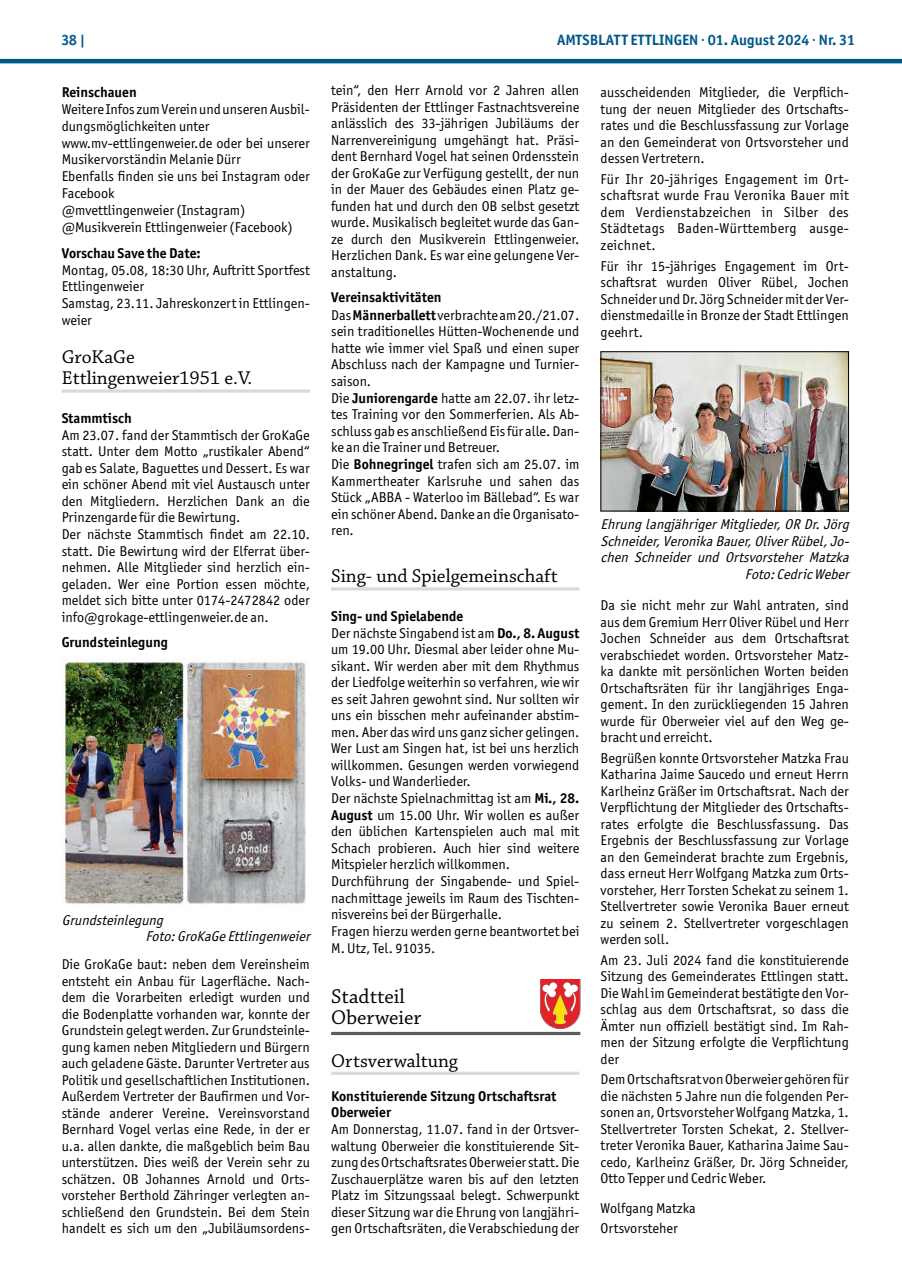
<style>
.page{position:relative;width:902px;height:1280px;background:#fff}
.page>*{position:absolute;margin:0;border:0;box-sizing:border-box;transform-origin:0 0}
.t1{font:21px/21px "Chaparral Pro";color:#000}
.t2{font:19.5px/21px "Chaparral Pro";color:#000}
.t3{font:700 15px "Officina Sans ITC Pro";color:#01598b}
.t4{font:14.25px/16.5px "Officina Sans ITC Pro";color:#000;text-align:justify}
.t5{font:italic 14.25px/16.5px "Officina Sans ITC Pro";color:#000}
.t6{font:700 14.25px/16.5px "Officina Sans ITC Pro";color:#000}
.s1{font-weight:700}
</style>
<div class="page">
<hr style="left:0;top:59px;width:901px;height:4px;background:#01598b">
<hr style="left:62px;top:389px;width:248px;height:4px;background:#e0e0e0">
<img style="left:62px;top:659px;width:244px;height:245px">
<hr style="left:331px;top:587px;width:248px;height:3px;background:#d9d9d9">
<hr style="left:331px;top:1072px;width:248px;height:3px;background:#d9d9d9">
<hr style="left:331px;top:1032px;width:249px;height:3px;background:#5c5c5b">
<svg style="left:540px;top:979px;width:41px;height:50px"></svg>
<img style="left:602px;top:353px;width:244px;height:156px">
<div style="left:600px;top:351px;width:248px;height:160px;border:1px solid #000"></div>
<p class="t3" style="left:62px;top:31px;width:25px">38 |</p>
<p class="t3" style="left:557px;top:31px;width:299px">AMTSBLATT ETTLINGEN · 01. August 2024 · Nr. 31</p>
<p class="t6" style="left:62px;top:84px;width:76px">Reinschauen</p>
<p class="t4" style="left:62px;top:101px;width:250px;text-align:left">Weitere Infos zum Verein und unseren Ausbil&shy;dungsmöglichkeiten unter www.mv-ettlingenweier.de oder bei unserer Musikervorständin Melanie Dürr<br>Ebenfalls finden sie uns bei Instagram oder Facebook<br>@mvettlingenweier (Instagram) @Musikverein Ettlingenweier (Facebook)</p>
<p class="t6" style="left:62px;top:244px;width:140px">Vorschau Save the Date:</p>
<p class="t4" style="left:62px;top:262px;width:250px;text-align:left">Montag, 05.08, 18:30 Uhr, Auftritt Sportfest<br>Ettlingenweier<br>Samstag, 23.11. Jahreskonzert in Ettlingen&shy;weier</p>
<h2 class="t2" style="left:62px;top:347px;width:192px">GroKaGe<br>Ettlingenweier1951 e.V.</h2>
<p class="t6" style="left:62px;top:409px;width:71px">Stammtisch</p>
<p class="t4" style="left:62px;top:427px;width:250px;text-align:left">Am 23.07. fand der Stammtisch der GroKaGe statt. Unter dem Motto „rustikaler Abend“ gab es Salate, Baguettes und Dessert. Es war ein schöner Abend mit viel Austausch unter den Mitgliedern. Herzlichen Dank an die Prinzengarde für die Bewirtung.<br>Der nächste Stammtisch findet am 22.10. statt. Die Bewirtung wird der Elferrat über&shy;nehmen. Alle Mitglieder sind herzlich ein&shy;geladen. Wer eine Portion essen möchte, meldet sich bitte unter 0174-2472842 oder info@grokage-ettlingenweier.de an.</p>
<p class="t6" style="left:62px;top:634px;width:108px">Grundsteinlegung</p>
<p class="t4" style="left:331px;top:82px;width:250px">tein“, den Herr Arnold vor 2 Jahren allen Präsidenten der Ettlinger Fastnachtsvereine anlässlich des 33-jährigen Jubiläums der Narrenvereinigung umgehängt hat. Präsi&shy;dent Bernhard Vogel hat seinen Ordensstein der GroKaGe zur Verfügung gestellt, der nun in der Mauer des Gebäudes einen Platz ge&shy;funden hat und durch den OB selbst gesetzt wurde. Musikalisch begleitet wurde das Gan&shy;ze durch den Musikverein Ettlingenweier.<br>Herzlichen Dank. Es war eine gelungene Ver&shy;anstaltung.</p>
<p class="t4" style="left:331px;top:289px;width:250px;text-align:left"><span class="s1">Vereinsaktivitäten<br></span>Das <span class="s1">Männerballett</span> verbrachte am 20./21.07. sein traditionelles Hütten-Wochenende und hatte wie immer viel Spaß und einen super Abschluss nach der Kampagne und Turnier&shy;saison.<br>Die <span class="s1">Juniorengarde</span> hatte am 22.07. ihr letz&shy;tes Training vor den Sommerferien. Als Ab&shy;schluss gab es anschließend Eis für alle. Dan&shy;ke an die Trainer und Betreuer.<br>Die <span class="s1">Bohnegringel</span> trafen sich am 25.07. im Kammertheater Karlsruhe und sahen das Stück „ABBA - Waterloo im Bällebad“. Es war ein schöner Abend. Danke an die Organisato&shy;ren.</p>
<h2 class="t2" style="left:331px;top:566px;width:228px">Sing- und Spielgemeinschaft</h2>
<p class="t4" style="left:331px;top:607px;width:250px;text-align:left"><span class="s1">Sing- und Spielabende<br></span>Der nächste Singabend ist am <span class="s1">Do., 8. August </span>um 19.00 Uhr. Diesmal aber leider ohne Mu&shy;sikant. Wir werden aber mit dem Rhythmus der Liedfolge weiterhin so verfahren, wie wir es seit Jahren gewohnt sind. Nur sollten wir uns ein bisschen mehr aufeinander abstim&shy;men. Aber das wird uns ganz sicher gelingen.<br>Wer Lust am Singen hat, ist bei uns herzlich willkommen. Gesungen werden vorwiegend Volks- und Wanderlieder.<br>Der nächste Spielnachmittag ist am <span class="s1">Mi., 28.<br>August</span> um 15.00 Uhr. Wir wollen es außer den üblichen Kartenspielen auch mal mit Schach probieren. Auch hier sind weitere Mitspieler herzlich willkommen.<br>Durchführung der Singabende- und Spiel&shy;nachmittage jeweils im Raum des Tischten&shy;nisvereins bei der Bürgerhalle.<br>Fragen hierzu werden gerne beantwortet bei M. Utz, Tel. 91035.</p>
<h1 class="t1" style="left:331px;top:987px;width:92px">Stadtteil<br>Oberweier</h1>
<h2 class="t2" style="left:331px;top:1051px;width:128px">Ortsverwaltung</h2>
<p class="t6" style="left:331px;top:1087px;width:227px">Konstituierende Sitzung Ortschaftsrat<br>Oberweier</p>
<p class="t4" style="left:331px;top:1121px;width:250px">Am Donnerstag, 11.07. fand in der Ortsver&shy;waltung Oberweier die konstituierende Sit&shy;zung des Ortschaftsrates Oberweier statt. Die Zuschauerplätze waren bis auf den letzten Platz im Sitzungssaal belegt. Schwerpunkt dieser Sitzung war die Ehrung von langjähri&shy;gen Ortschaftsräten, die Verabschiedung der</p>
<p class="t4" style="left:600px;top:84px;width:250px">ausscheidenden Mitglieder, die Verpflich&shy;tung der neuen Mitglieder des Ortschafts&shy;rates und die Beschlussfassung zur Vorlage an den Gemeinderat von Ortsvorsteher und dessen Vertretern.</p>
<p class="t4" style="left:600px;top:171px;width:250px">Für Ihr 20-jähriges Engagement im Ort&shy;schaftsrat wurde Frau Veronika Bauer mit dem Verdienstabzeichen in Silber des Städtetags Baden-Württemberg ausge&shy;zeichnet.</p>
<p class="t4" style="left:600px;top:257px;width:250px">Für ihr 15-jähriges Engagement im Ort&shy;schaftsrat wurden Oliver Rübel, Jochen Schneider und Dr. Jörg Schneider mit der Ver&shy;dienstmedaille in Bronze der Stadt Ettlingen geehrt.</p>
<p class="t5" style="left:600px;top:516px;width:253px;text-align:right">EhrunglangjährigerMitglieder,OR Dr.Jörg Schneider,VeronikaBauer,OliverRübel,Jo&shy;chen Schneider und Ortsvorsteher Matzka Foto:CedricWeber</p>
<p class="t4" style="left:600px;top:597px;width:250px">Da sie nicht mehr zur Wahl antraten, sind aus dem Gremium Herr Oliver Rübel und Herr Jochen Schneider aus dem Ortschaftsrat verabschiedet worden. Ortsvorsteher Matz&shy;ka dankte mit persönlichen Worten beiden Ortschaftsräten für ihr langjähriges Enga&shy;gement. In den zurückliegenden 15 Jahren wurde für Oberweier viel auf den Weg ge&shy;bracht und erreicht.</p>
<p class="t4" style="left:600px;top:749px;width:250px">Begrüßen konnte Ortsvorsteher Matzka Frau Katharina Jaime Saucedo und erneut Herrn Karlheinz Gräßer im Ortschaftsrat. Nach der Verpflichtung der Mitglieder des Ortschafts&shy;rates erfolgte die Beschlussfassung. Das Ergebnis der Beschlussfassung zur Vorlage an den Gemeinderat brachte zum Ergebnis, dass erneut Herr Wolfgang Matzka zum Orts&shy;vorsteher, Herr Torsten Schekat zu seinem 1.<br>Stellvertreter sowie Veronika Bauer erneut zu seinem 2. Stellvertreter vorgeschlagen werden soll.</p>
<p class="t4" style="left:600px;top:952px;width:250px">Am 23. Juli 2024 fand die konstituierende Sitzung des Gemeinderates Ettlingen statt.<br>Die Wahl im Gemeinderat bestätigte den Vor&shy;schlag aus dem Ortschaftsrat, so dass die Ämter nun offiziell bestätigt sind. Im Rah&shy;men der Sitzung erfolgte die Verpflichtung der</p>
<p class="t4" style="left:600px;top:1071px;width:250px">Dem Ortschaftsrat von Oberweier gehören für die nächsten 5 Jahre nun die folgenden Per&shy;sonen an, Ortsvorsteher Wolfgang Matzka, 1.<br>Stellvertreter Torsten Schekat, 2. Stellver&shy;treter Veronika Bauer, Katharina Jaime Sau&shy;cedo, Karlheinz Gräßer, Dr. Jörg Schneider, Otto Tepper und Cedric Weber.</p>
<p class="t4" style="left:600px;top:1197px;width:97px;line-height:20.7px">Wolfgang Matzka<br>Ortsvorsteher</p>
<p class="t5" style="left:145px;top:912px;width:170px;text-indent:-84px">Grundsteinlegung<br>Foto:GroKaGeEttlingenweier</p>
<p class="t4" style="left:62px;top:956px;width:250px">Die GroKaGe baut: neben dem Vereinsheim entsteht ein Anbau für Lagerfläche. Nach&shy;dem die Vorarbeiten erledigt wurden und die Bodenplatte vorhanden war, konnte der Grundstein gelegt werden. Zur Grundsteinle&shy;gung kamen neben Mitgliedern und Bürgern auch geladene Gäste. Darunter Vertreter aus Politik und gesellschaftlichen Institutionen.<br>Außerdem Vertreter der Baufirmen und Vor&shy;stände anderer Vereine. Vereinsvorstand Bernhard Vogel verlas eine Rede, in der er u.a. allen dankte, die maßgeblich beim Bau unterstützen. Dies weiß der Verein sehr zu schätzen. OB Johannes Arnold und Orts&shy;vorsteher Berthold Zähringer verlegten an&shy;schließend den Grundstein. Bei dem Stein handelt es sich um den „Jubiläumsordens-</p>
</div>
